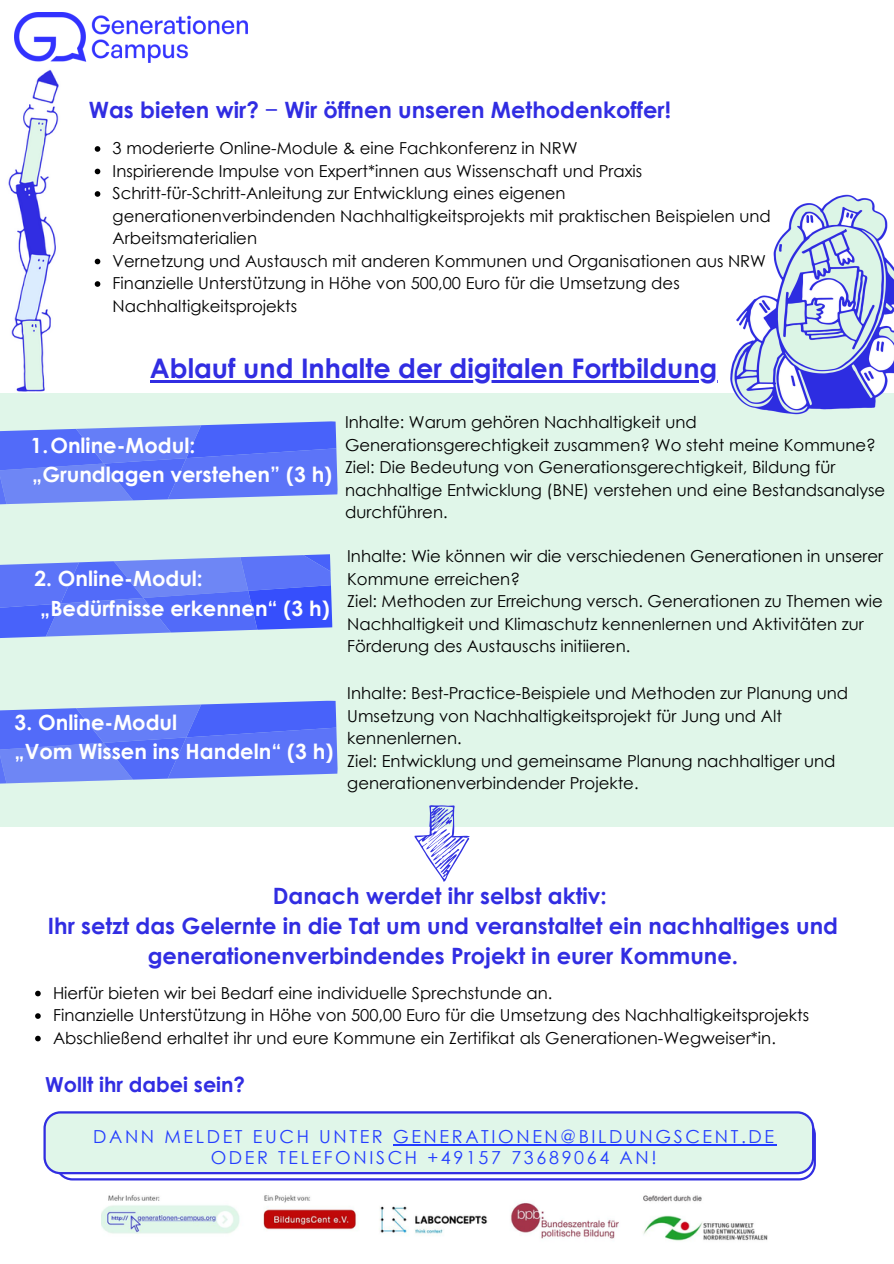
<style>
.page{position:relative;width:894px;height:1264px;background:#fff}
.page>*{position:absolute;margin:0;border:0;box-sizing:border-box;transform-origin:0 0}
.t1{font:700 27px "Century Gothic";color:#312de2}
.t2{font:700 22.5px/30.3px "Century Gothic";color:#312de2;text-align:center}
.t3{font:700 21px/29.2px "Century Gothic";color:#fff}
.t4{font:700 20.7px "Century Gothic";color:#312de2}
.t5{font:18px/20.7px "Century Gothic";letter-spacing:.145em;color:#233dff;text-align:center}
.t6{font:16.5px/22.5px "Century Gothic";color:#000}
.s1{font-family:"Noto Sans";font-weight:400}
</style>
<div class="page">
<img style="left:8px;top:69px;width:51px;height:323px">
<img style="left:15px;top:13px;width:233px;height:49px">
<svg style="left:95px;top:146px;width:5px;height:6px"></svg>
<svg style="left:95px;top:169px;width:5px;height:5px"></svg>
<svg style="left:95px;top:191px;width:5px;height:6px"></svg>
<svg style="left:95px;top:259px;width:5px;height:5px"></svg>
<svg style="left:95px;top:281px;width:5px;height:6px"></svg>
<svg style="left:58px;top:1126px;width:757px;height:53px"></svg>
<svg style="left:43px;top:1111px;width:771px;height:63px;background:#d2e6e8"></svg>
<div style="left:0;top:393px;width:893px;height:433px;background:#e0f6e9"></div>
<svg style="left:414px;top:805px;width:55px;height:76px"></svg>
<img style="left:730px;top:194px;width:163px;height:221px">
<svg style="left:0;top:421px;width:337px;height:84px;background:#6c84f5"></svg>
<svg style="left:0;top:700px;width:337px;height:84px;background:#6c84f5"></svg>
<svg style="left:0;top:554px;width:332px;height:84px;background:#6981f6"></svg>
<img style="left:102px;top:1195px;width:666px;height:46px">
<svg style="left:35px;top:990px;width:6px;height:6px"></svg>
<svg style="left:35px;top:1013px;width:6px;height:5px"></svg>
<svg style="left:35px;top:1035px;width:6px;height:6px"></svg>
<hr style="left:393px;top:1144px;width:383px;height:1px;background:#233dff">
<hr style="left:150px;top:380px;width:567px;height:3px;background:#312de2">
<p class="t2" style="left:89px;top:94px;width:583px">Was bieten wir? <span class="s1">‒</span> Wir öffnen unseren Methodenkoffer!</p>
<h2 class="t6" style="left:113px;top:136px;width:466px">3 moderierte Online-Module &amp; eine Fachkonferenz in NRW</h2>
<p class="t6" style="left:113px;top:159px;width:531px">Inspirierende Impulse von Expert*innen aus Wissenschaft und Praxis</p>
<p class="t6" style="left:113px;top:181px;width:659px">Schritt-für-Schritt-Anleitung zur Entwicklung eines eigenen generationenverbindenden Nachhaltigkeitsprojekts mit praktischen Beispielen und<br>Arbeitsmaterialien</p>
<p class="t6" style="left:113px;top:249px;width:654px">Vernetzung und Austausch mit anderen Kommunen und Organisationen aus NRW</p>
<p class="t6" style="left:113px;top:271px;width:568px">Finanzielle Unterstützung in Höhe von 500,00 Euro für die Umsetzung des<br>Nachhaltigkeitsprojekts</p>
<p class="t1" style="left:150px;top:351px;width:569px">Ablauf und Inhalte der digitalen Fortbildung</p>
<p class="t3" style="left:31px;top:430px;width:166px">1.Online-Modul:</p>
<h2 class="t3" style="left:32px;top:459px;width:301px">„Grundlagen verstehen” (3 h)</h2>
<p class="t3" style="left:34px;top:563px;width:297px">2. Online-Modul: „Bedürfnisse erkennen“ (3 h)</p>
<p class="t3" style="left:15px;top:707px;width:320px">3. Online-Modul<br>„Vom Wissen ins Handeln“ (3 h)</p>
<p class="t6" style="left:345px;top:410px;width:532px">Inhalte: Warum gehören Nachhaltigkeit und<br>Generationsgerechtigkeit zusammen? Wo steht meine Kommune?</p>
<p class="t6" style="left:345px;top:455px;width:541px">Ziel: Die Bedeutung von Generationsgerechtigkeit, Bildung für nachhaltige Entwicklung (BNE) verstehen und eine Bestandsanalyse durchführen.</p>
<p class="t6" style="left:347px;top:544px;width:537px">Inhalte: Wie können wir die verschiedenen Generationen in unserer<br>Kommune erreichen?</p>
<h2 class="t6" style="left:347px;top:589px;width:537px">Ziel: Methoden zur Erreichung versch. Generationen zu Themen wie<br>Nachhaltigkeit und Klimaschutz kennenlernen und Aktivitäten zur<br>Förderung des Austauschs initiieren.</h2>
<p class="t6" style="left:347px;top:681px;width:502px">Inhalte: Best-Practice-Beispiele und Methoden zur Planung und<br>Umsetzung von Nachhaltigkeitsprojekt für Jung und Alt kennenlernen.</p>
<h2 class="t6" style="left:347px;top:749px;width:489px">Ziel: Entwicklung und gemeinsame Planung nachhaltiger und generationenverbindender Projekte.</h2>
<p class="t2" style="left:48px;top:879px;width:791px">Danach werdet ihr selbst aktiv:<br>Ihr setzt das Gelernte in die Tat um und veranstaltet ein nachhaltiges und generationenverbindendes Projekt in eurer Kommune.</p>
<p class="t6" style="left:53px;top:980px;width:500px">Hierfür bieten wir bei Bedarf eine individuelle Sprechstunde an.</p>
<h2 class="t6" style="left:53px;top:1003px;width:757px">Finanzielle Unterstützung in Höhe von 500,00 Euro für die Umsetzung des Nachhaltigkeitsprojekts</h2>
<p class="t6" style="left:53px;top:1025px;width:724px">Abschließend erhaltet ihr und eure Kommune ein Zertifikat als Generationen-Wegweiser*in.</p>
<p class="t4" style="left:45px;top:1070px;width:201px">Wollt ihr dabei sein?</p>
<p class="t5" style="left:93px;top:1125px;width:682px">DANN MELDET EUCH UNTER GENERATIONEN@BILDUNGSCENT.DE<br>ODER TELEFONISCH +49157 73689064 AN!</p>
</div>
